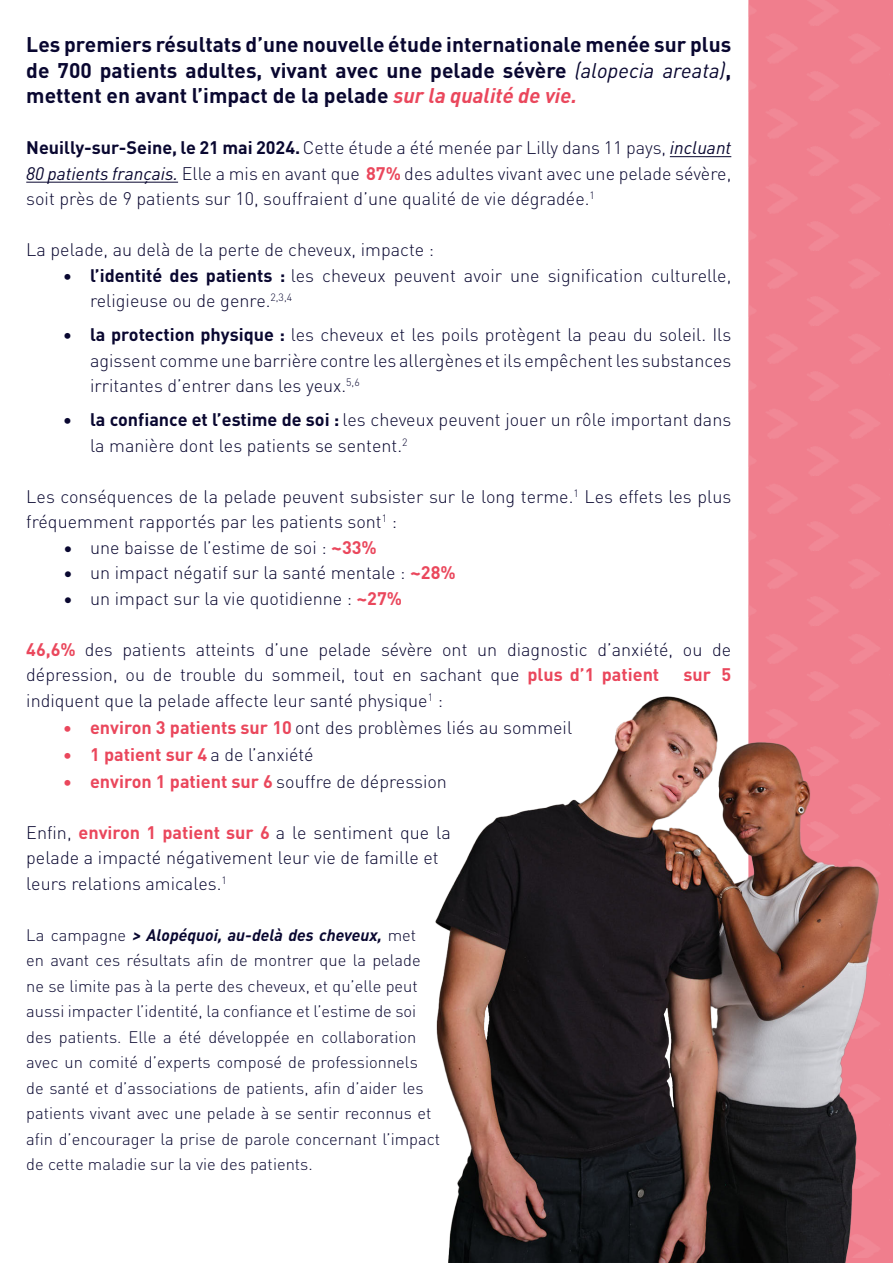
<style>
.page{position:relative;width:893px;height:1263px;background:#fff}
.page>*{position:absolute;margin:0;border:0;box-sizing:border-box;transform-origin:0 0}
.t1{font:700 21px/25.5px "DIN Pro";color:#090730;text-align:justify}
.t2{font:300 18px/25.5px "DIN Pro";color:#090730}
.t3{font:700 18px "DIN Pro";color:#ea475c}
.t4{font:300 16.5px/25.5px "DIN Pro";color:#090730}
.s1{font-weight:400;font-style:italic}
.s2{font-style:italic;color:#ea475c}
.s3{font-weight:700}
.s4{font-weight:700;color:#ea475c}
.s5{font-weight:300;color:#090730}
.s6{font-weight:700;font-style:italic}
</style>
<div class="page">
<img style="left:748px;top:0;width:141px;height:640px">
<img style="left:435px;top:640px;width:458px;height:623px">
<hr style="left:670px;top:156px;width:61px;height:1px;background:#090730">
<hr style="left:26px;top:182px;width:152px;height:1px;background:#090730">
<p class="t1" style="left:26px;top:31px;width:707px">Les premiers résultats d’une nouvelle étude internationale menée sur plus de 700 patients adultes, vivant avec une pelade sévère <span class="s1">(alopecia areata)</span>, mettent en avant l’impact de la pelade <span class="s2">sur la qualité de vie.</span></p>
<p class="t2" style="left:26px;top:134px;width:707px;text-align:justify"><span class="s3">Neuilly-sur-Seine, le 21 mai 2024.</span>Cette étude a été menée par Lilly dans 11 pays, <span class="s1">incluant 80 patients français.</span> Elle a mis en avant que <span class="s4">87%</span> des adultes vivant avec une pelade sévère, soit près de 9 patients sur 10, souffraient d’une qualité de vie dégradée.<sup>1</sup></p>
<p class="t2" style="left:26px;top:236px;width:409px">La pelade, au delà de la perte de cheveux, impacte :</p>
<p class="t2" style="left:90px;top:261px;width:643px;text-indent:-27px"><span class="s3">• l’identité des patients :</span> les cheveux peuvent avoir une signification culturelle, religieuse ou de genre.<sup>2,3,4</sup></p>
<p class="t2" style="left:90px;top:321px;width:643px;text-align:justify;text-indent:-27px"><span class="s3">• la protection physique :</span> les cheveux et les poils protègent la peau du soleil. Ils agissent comme une barrière contre les allergènes et ils empêchent les substances irritantes d’entrer dans les yeux.<sup>5,6</sup></p>
<p class="t2" style="left:90px;top:406px;width:643px;text-indent:-27px"><span class="s3">• la confiance et l’estime de soi :</span> les cheveux peuvent jouer un rôle important dans la manière dont les patients se sentent.<sup>2</sup></p>
<p class="t2" style="left:26px;top:482px;width:707px">Les conséquences de la pelade peuvent subsister sur le long terme.<sup>1</sup> Les effets les plus fréquemment rapportés par les patients sont<sup>1</sup> :</p>
<p class="t2" style="left:63px;top:533px;width:315px">• une baisse de l’estime de soi : <span class="s4">~33%</span></p>
<p class="t2" style="left:63px;top:559px;width:394px">• un impact négatif sur la santé mentale : <span class="s4">~28%</span></p>
<p class="t2" style="left:63px;top:584px;width:341px">• un impact sur la vie quotidienne : <span class="s4">~27%</span></p>
<p class="t2" style="left:26px;top:635px;width:707px"><span class="s4">46,6%</span> des patients atteints d’une pelade sévère ont un diagnostic d’anxiété, ou de dépression, ou de trouble du sommeil, tout en sachant que <span class="s4">plus d’1 patient</span></p>
<p class="t3" style="left:683px;top:661px;width:50px">sur 5</p>
<p class="t2" style="left:26px;top:686px;width:418px">indiquent que la pelade affecte leur santé physique<sup>1</sup> :</p>
<p class="t2" style="left:63px;top:713px;width:511px"><span class="s4">• environ 3 patients sur 10</span> ont des problèmes liés au sommeil</p>
<p class="t3" style="left:63px;top:740px;width:252px">• 1 patient sur 4 <span class="s5">a de l’anxiété</span></p>
<p class="t3" style="left:63px;top:767px;width:385px">• environ 1 patient sur 6 <span class="s5">souffre de dépression</span></p>
<p class="t2" style="left:26px;top:818px;width:426px">Enfin, <span class="s4">environ 1 patient sur 6</span> a le sentiment que la pelade a impacté négativement leur vie de famille et leurs relations amicales.<sup>1</sup></p>
<p class="t4" style="left:26px;top:921px;width:415px">La campagne <span class="s6">&gt; Alopéquoi, au-delà des cheveux,</span> met<br>en avant ces résultats afin de montrer que la pelade ne se limite pas à la perte des cheveux, et qu’elle peut aussi impacter l’identité, la confiance et l’estime de soi des patients. Elle a été développée en collaboration avec un comité d’experts composé de professionnels<br>de santé et d’associations de patients, afin d’aider les patients vivant avec une pelade à se sentir reconnus et afin d’encourager la prise de parole concernant l’impact de cette maladie sur la vie des patients.</p>
</div>
